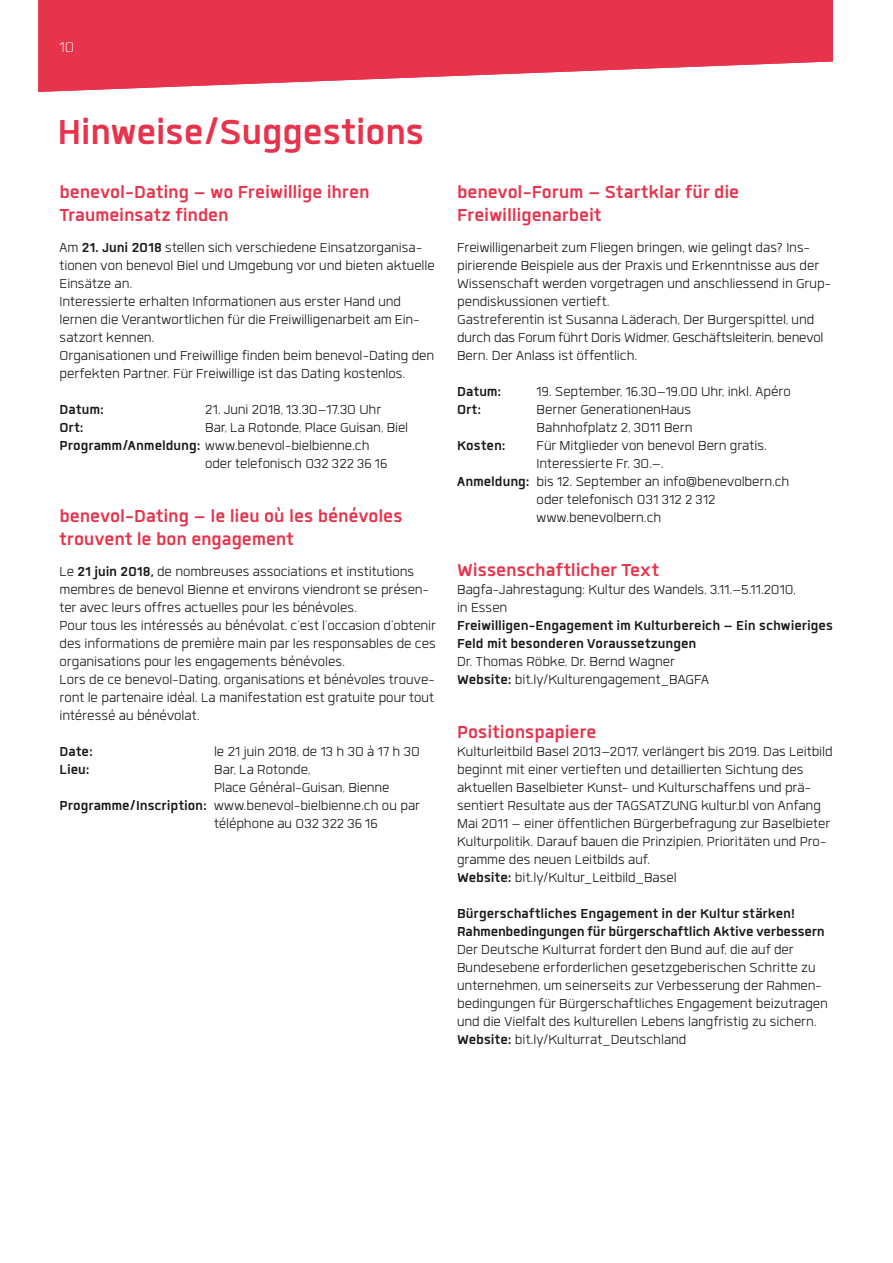
<style>
.page{position:relative;width:893px;height:1263px;background:#fff}
.page>*{position:absolute;margin:0;border:0;box-sizing:border-box;transform-origin:0 0}
.t1{font:700 48px "Quan";letter-spacing:-.01em;color:#e7334c}
.t2{font:700 24px/22.5px "Quan";letter-spacing:-.005em;color:#e7334c}
.t3{font:300 19.5px "Quan";color:#fff}
.t4{font:300 18px/18px "Quan";color:#1b1a19}
.t5{font:700 18px/18px "Quan";letter-spacing:-.005em;color:#1b1a19}
.s1{font-weight:700}
</style>
<div class="page">
<svg style="left:38px;top:0;width:795px;height:92px;fill:#e7334c"></svg>
<p class="t3" style="left:60px;top:38px;width:16px">10</p>
<h1 class="t1" style="left:57px;top:109px;width:368px">Hinweise/Suggestions</h1>
<h2 class="t2" style="left:60px;top:180px;width:311px">benevol-Dating – wo Freiwillige ihren<br>Traumeinsatz finden</h2>
<p class="t4" style="left:60px;top:238px;width:377px">Am <span class="s1">21. Juni 2018</span> stellen sich verschiedene Einsatzorganisa&shy;tionen von benevol Biel und Umgebung vor und bieten aktuelle Einsätze an.<br>Interessierte erhalten Informationen aus erster Hand und lernen die Verantwortlichen für die Freiwilligenarbeit am Ein&shy;satzort kennen.<br>Organisationen und Freiwillige finden beim benevol-Dating den perfekten Partner. Für Freiwillige ist das Dating kostenlos.</p>
<p class="t5" style="left:60px;top:400px;width:46px">Datum:</p>
<p class="t4" style="left:205px;top:400px;width:178px">21. Juni 2018, 13.30–17.30 Uhr</p>
<p class="t5" style="left:60px;top:418px;width:26px">Ort:</p>
<p class="t4" style="left:205px;top:418px;width:205px">Bar, La Rotonde, Place Guisan, Biel</p>
<p class="t4" style="left:60px;top:436px;width:312px"><span class="s1">Programm/Anmeldung:</span> www.benevol-bielbienne.ch</p>
<p class="t4" style="left:205px;top:454px;width:184px">oder telefonisch 032 322 36 16</p>
<h2 class="t2" style="left:60px;top:504px;width:345px">benevol-Dating – le lieu où les bénévoles trouvent le bon engagement</h2>
<p class="t4" style="left:60px;top:562px;width:378px">Le <span class="s1">21 juin 2018,</span> de nombreuses associations et institutions membres de benevol Bienne et environs viendront se présen&shy;ter avec leurs offres actuelles pour les bénévoles.<br>Pour tous les intéressés au bénévolat, c’est l’occasion d’obtenir des informations de première main par les responsables de ces organisations pour les engagements bénévoles.<br>Lors de ce benevol-Dating, organisations et bénévoles trouve&shy;ront le partenaire idéal. La manifestation est gratuite pour tout intéressé au bénévolat.</p>
<p class="t5" style="left:60px;top:742px;width:35px">Date:</p>
<p class="t4" style="left:214px;top:742px;width:207px">le 21 juin 2018, de 13 h 30 à 17 h 30</p>
<p class="t5" style="left:60px;top:760px;width:32px">Lieu:</p>
<p class="t4" style="left:214px;top:760px;width:98px">Bar, La Rotonde,</p>
<p class="t4" style="left:214px;top:778px;width:177px">Place Général-Guisan, Bienne</p>
<p class="t4" style="left:60px;top:796px;width:362px"><span class="s1">Programme/Inscription:</span> www.benevol-bielbienne.ch ou par</p>
<p class="t4" style="left:214px;top:814px;width:165px">téléphone au 032 322 36 16</p>
<h2 class="t2" style="left:457px;top:180px;width:284px">benevol-Forum – Startklar für die<br>Freiwilligenarbeit</h2>
<p class="t4" style="left:457px;top:238px;width:376px">Freiwilligenarbeit zum Fliegen bringen, wie gelingt das? Ins&shy;pirierende Beispiele aus der Praxis und Erkenntnisse aus der Wissenschaft werden vorgetragen und anschliessend in Grup&shy;pendiskussionen vertieft.<br>Gastreferentin ist Susanna Läderach, Der Burgerspittel, und durch das Forum führt Doris Widmer, Geschäftsleiterin, benevol Bern. Der Anlass ist öffentlich.</p>
<p class="t5" style="left:457px;top:382px;width:46px">Datum:</p>
<p class="t4" style="left:537px;top:382px;width:256px">19. September, 16.30–19.00 Uhr, inkl. Apéro</p>
<p class="t5" style="left:457px;top:400px;width:26px">Ort:</p>
<p class="t4" style="left:537px;top:400px;width:157px">Berner GenerationenHaus<br>Bahnhofplatz 2, 3011 Bern</p>
<p class="t5" style="left:457px;top:436px;width:50px">Kosten:</p>
<p class="t4" style="left:537px;top:436px;width:232px">Für Mitglieder von benevol Bern gratis.</p>
<p class="t4" style="left:537px;top:454px;width:129px">Interessierte Fr. 30.–.</p>
<p class="t4" style="left:457px;top:472px;width:334px"><span class="s1">Anmeldung:</span> bis 12. September an info@benevolbern.ch</p>
<p class="t4" style="left:537px;top:490px;width:180px">oder telefonisch 031 312 2 312</p>
<p class="t4" style="left:537px;top:508px;width:126px">www.benevolbern.ch</p>
<h2 class="t2" style="left:457px;top:558px;width:203px">Wissenschaftlicher Text</h2>
<p class="t4" style="left:457px;top:580px;width:340px">Bagfa-Jahrestagung: Kultur des Wandels, 3.11.–5.11.2010, in Essen</p>
<p class="t5" style="left:457px;top:616px;width:377px">Freiwilligen-Engagement im Kulturbereich – Ein schwieriges<br>Feld mit besonderen Voraussetzungen</p>
<p class="t4" style="left:457px;top:652px;width:253px">Dr. Thomas Röbke, Dr. Bernd Wagner<br><span class="s1">Website:</span> bit.ly/Kulturengagement_BAGFA</p>
<h2 class="t2" style="left:457px;top:720px;width:141px">Positionspapiere</h2>
<p class="t4" style="left:457px;top:742px;width:377px">Kulturleitbild Basel 2013–2017, verlängert bis 2019. Das Leitbild beginnt mit einer vertieften und detaillierten Sichtung des aktuellen Baselbieter Kunst- und Kulturschaffens und prä&shy;sentiert Resultate aus der TAGSATZUNG kultur.bl von Anfang Mai 2011 – einer öffentlichen Bürgerbefragung zur Baselbieter Kulturpolitik. Darauf bauen die Prinzipien, Prioritäten und Pro&shy;gramme des neuen Leitbilds auf.<br><span class="s1">Website:</span> bit.ly/Kultur_Leitbild_Basel</p>
<p class="t5" style="left:457px;top:904px;width:369px">Bürgerschaftliches Engagement in der Kultur stärken!<br>Rahmenbedingungen für bürgerschaftlich Aktive verbessern</p>
<p class="t4" style="left:457px;top:940px;width:372px">Der Deutsche Kulturrat fordert den Bund auf, die auf der Bundesebene erforderlichen gesetzgeberischen Schritte zu unternehmen, um seinerseits zur Verbesserung der Rahmen&shy;bedingungen für Bürgerschaftliches Engagement beizutragen und die Vielfalt des kulturellen Lebens langfristig zu sichern.<br><span class="s1">Website:</span> bit.ly/Kulturrat_Deutschland</p>
</div>
